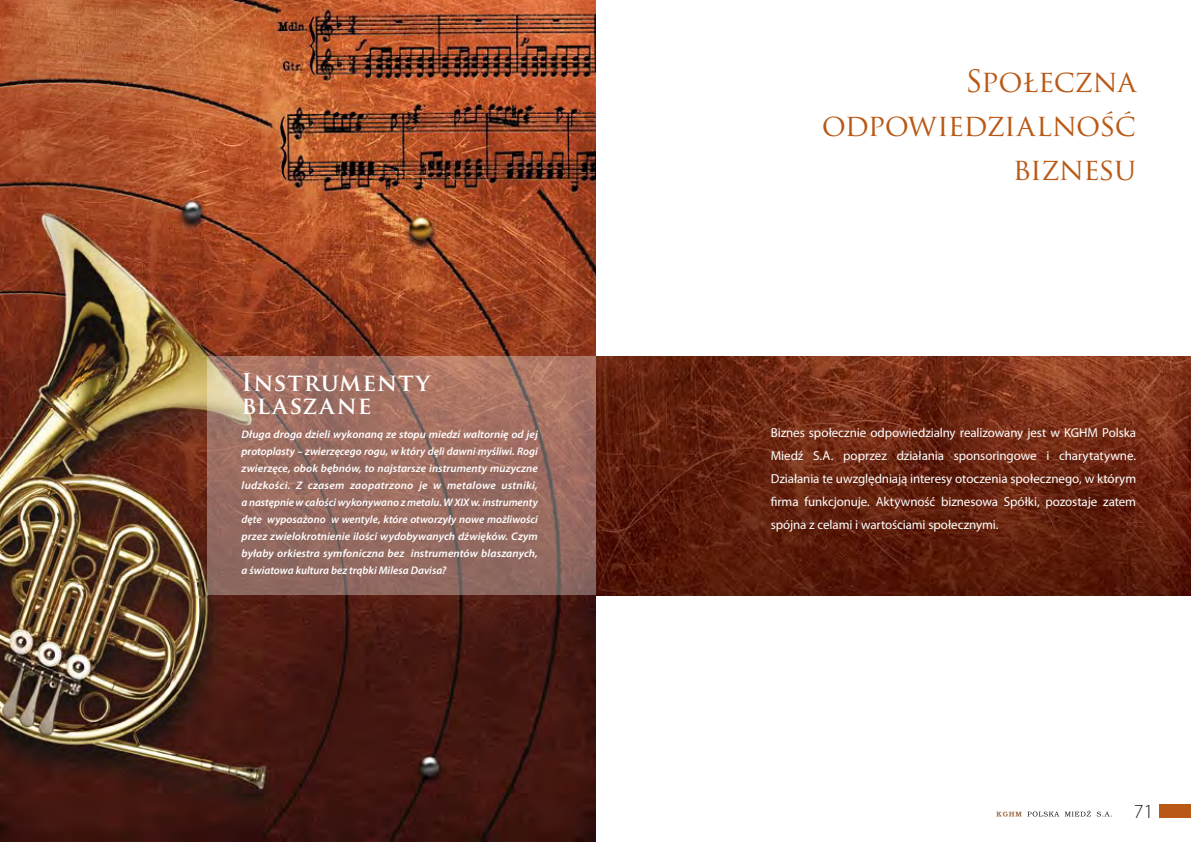
<style>
.page{position:relative;width:1191px;height:842px;background:#fff}
.page>*{position:absolute;margin:0;border:0;box-sizing:border-box;transform-origin:0 0}
.rozdzial{font:30px/44px "Trajan Pro";letter-spacing:-.02em;color:#b95915;text-align:right}
.t1{font:700 24px "Trajan Pro";letter-spacing:.04em;color:#fff}
.t2{font:700 24px "Trajan Pro";letter-spacing:.07em;color:#fff}
.t3{font:300 20px "Myriad Pro";color:#231f20}
.t4{font:13px/23px "Myriad Pro";letter-spacing:-.01em;color:#fff;text-align:justify}
.t5{font:italic 600 11px/17px "Myriad Pro";color:#fff;text-align:justify}
</style>
<div class="page">
<img style="left:595px;top:357px;width:596px;height:238px">
<img style="left:0;top:0;width:595px;height:842px">
<svg style="left:207px;top:356px;width:388px;height:239px;background:#9b6f63"></svg>
<div style="left:1158px;top:804px;width:33px;height:14px;background:#b95915"></div>
<svg style="left:996px;top:811px;width:25px;height:6px"></svg>
<svg style="left:1027px;top:810px;width:84px;height:7px"></svg>
<p class="rozdzial" style="left:821px;top:59px;width:316px">SPOŁECZNA<br>ODPOWIEDZIALNOŚĆ<br>BIZNESU</p>
<p class="t1" style="left:242px;top:367px;width:190px">Instrumenty</p>
<p class="t2" style="left:242px;top:390px;width:132px">blaszane</p>
<p class="t5" style="left:242px;top:425px;width:298px">Długa droga dzieli wykonaną ze stopu miedzi waltornię od jej protoplasty – zwierzęcego rogu, w który dęli dawni myśliwi. Rogi zwierzęce, obok bębnów, to najstarsze instrumenty muzyczne ludzkości. Z czasem zaopatrzono je w metalowe ustniki, a następnie w całości wykonywano z metalu. W XIX w. instrumenty dęte wyposażono w wentyle, które otworzyły nowe możliwości przez zwielokrotnienie ilości wydobywanych dźwięków. Czym byłaby orkiestra symfoniczna bez instrumentów blaszanych, a światowa kultura bez trąbki Milesa Davisa?</p>
<p class="t4" style="left:771px;top:421px;width:367px">Biznes społecznie odpowiedzialny realizowany jest w KGHM Polska Miedź S.A. poprzez działania sponsoringowe i charytatywne.<br>Działania te uwzględniają interesy otoczenia społecznego, w którym firma funkcjonuje. Aktywność biznesowa Spółki, pozostaje zatem spójna z celami i wartościami społecznymi.</p>
<h3 class="t3" style="left:1134px;top:800px;width:21px">71</h3>
</div>
